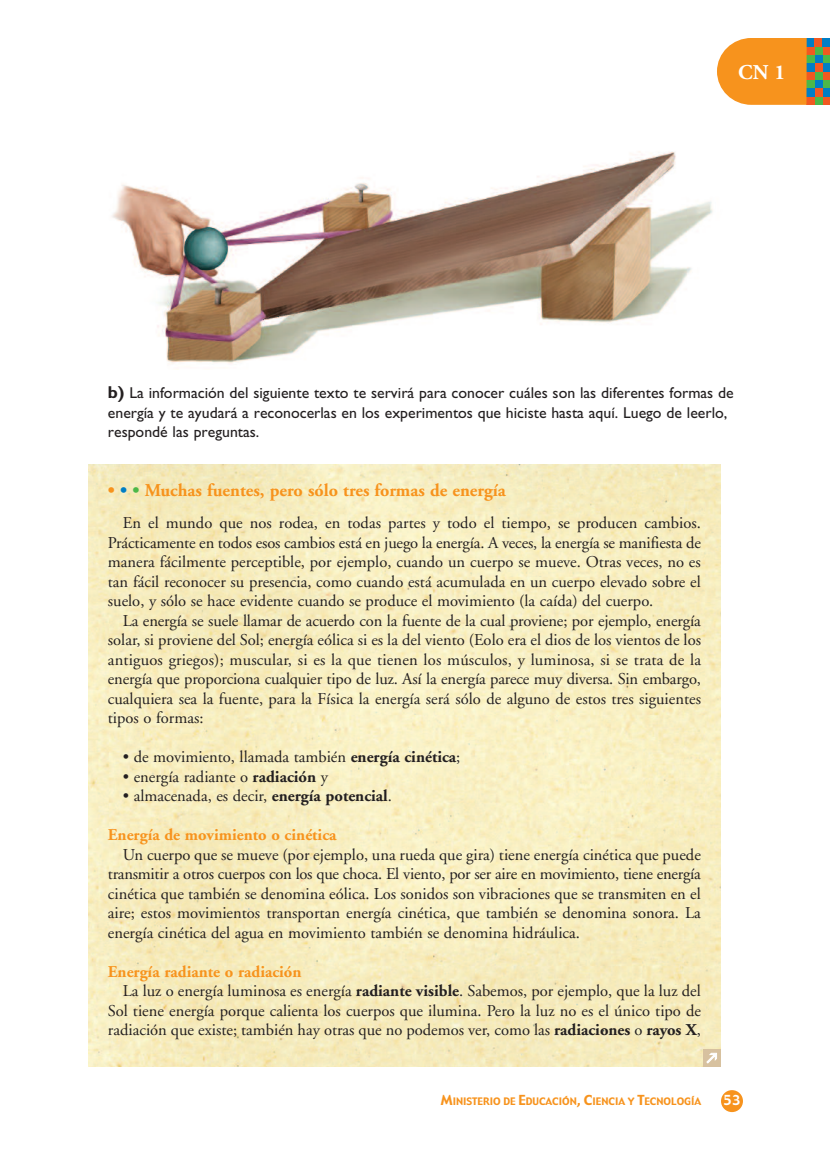
<style>
.page{position:relative;width:830px;height:1149px;background:#fff}
.page>*{position:absolute;margin:0;border:0;box-sizing:border-box;transform-origin:0 0}
.t1{font:700 21px "Adobe Garamond";color:#fff}
.t2{font:700 18px "Adobe Garamond";color:#f7931d}
.t3{font:16.5px/19.5px "Adobe Garamond";color:#231f20;text-align:justify}
.t4{font:700 16.5px "Adobe Garamond";color:#f7931d}
.t5{font:15.75px/19.5px "Santi Gill Sans";color:#231f20}
.t6{font:13.5px "Gadget";color:#fff}
.t7{font:10.2px "Gadget";color:#f7931d}
.s1{font-weight:700;font-size:17.25px}
.s2{color:#007ec5}
.s3{color:#4cb848}
.s4{font-weight:700}
.s5{font-size:13.5px}
</style>
<div class="page">
<img style="left:88px;top:465px;width:632px;height:601px">
<div style="left:720px;top:1089px;width:22px;height:22px;background:#f7931d;border-radius:50%"></div>
<img style="left:112px;top:151px;width:601px;height:213px">
<div style="left:703px;top:1049px;width:17px;height:16px;background:#d7c19f"></div>
<svg style="left:706px;top:1052px;width:10px;height:10px"></svg>
<div style="left:822px;top:96px;width:7px;height:9px;background:#f15921"></div>
<div style="left:814px;top:96px;width:8px;height:9px;background:#4cb848"></div>
<div style="left:805px;top:96px;width:9px;height:9px;background:#f15921"></div>
<div style="left:822px;top:88px;width:7px;height:8px;background:#007ec5"></div>
<div style="left:814px;top:88px;width:8px;height:8px;background:#f15921"></div>
<div style="left:805px;top:88px;width:9px;height:8px;background:#007ec5"></div>
<div style="left:822px;top:80px;width:7px;height:8px;background:#4cb848"></div>
<div style="left:814px;top:80px;width:8px;height:8px;background:#007ec5"></div>
<div style="left:805px;top:80px;width:9px;height:8px;background:#4cb848"></div>
<div style="left:822px;top:71px;width:7px;height:9px;background:#f15921"></div>
<div style="left:814px;top:71px;width:8px;height:9px;background:#4cb848"></div>
<div style="left:805px;top:71px;width:9px;height:9px;background:#f15921"></div>
<div style="left:822px;top:63px;width:7px;height:8px;background:#007ec5"></div>
<div style="left:814px;top:63px;width:8px;height:8px;background:#f15921"></div>
<div style="left:805px;top:63px;width:9px;height:8px;background:#007ec5"></div>
<div style="left:822px;top:55px;width:7px;height:8px;background:#4cb848"></div>
<div style="left:814px;top:55px;width:8px;height:8px;background:#007ec5"></div>
<div style="left:805px;top:55px;width:9px;height:8px;background:#4cb848"></div>
<div style="left:822px;top:46px;width:7px;height:9px;background:#f15921"></div>
<div style="left:814px;top:46px;width:8px;height:9px;background:#4cb848"></div>
<div style="left:805px;top:46px;width:9px;height:9px;background:#f15921"></div>
<div style="left:805px;top:38px;width:9px;height:8px;background:#007ec5"></div>
<div style="left:814px;top:38px;width:8px;height:8px;background:#f15921"></div>
<div style="left:822px;top:38px;width:7px;height:8px;background:#007ec5"></div>
<svg style="left:717px;top:38px;width:89px;height:67px;background:#f79c30"></svg>
<p class="t1" style="left:738px;top:63px;width:49px">CN 1</p>
<p class="t5" style="left:108px;top:384px;width:627px"><span class="s1">b)</span> La información del siguiente texto te servirá para conocer cuáles son las diferentes formas de energía y te ayudará a reconocerlas en los experimentos que hiciste hasta aquí. Luego de leerlo, respondé las preguntas.</p>
<p class="t2" style="left:108px;top:482px;width:399px">• <span class="s2">•</span> <span class="s3">•</span> Muchas fuentes, pero sólo tres formas de energía</p>
<p class="t3" style="left:108px;top:514px;width:594px;text-indent:15px">En el mundo que nos rodea, en todas partes y todo el tiempo, se producen cambios.<br>Prácticamente en todos esos cambios está en juego la energía. A veces, la energía se manifiesta de manera fácilmente perceptible, por ejemplo, cuando un cuerpo se mueve. Otras veces, no es tan fácil reconocer su presencia, como cuando está acumulada en un cuerpo elevado sobre el suelo, y sólo se hace evidente cuando se produce el movimiento (la caída) del cuerpo.</p>
<p class="t3" style="left:108px;top:612px;width:594px;text-indent:15px">La energía se suele llamar de acuerdo con la fuente de la cual proviene; por ejemplo, energía solar, si proviene del Sol; energía eólica si es la del viento (Eolo era el dios de los vientos de los antiguos griegos); muscular, si es la que tienen los músculos, y luminosa, si se trata de la energía que proporciona cualquier tipo de luz. Así la energía parece muy diversa. Sin embargo, cualquiera sea la fuente, para la Física la energía será sólo de alguno de estos tres siguientes tipos o formas:</p>
<p class="t3" style="left:123px;top:748px;width:339px">• de movimiento, llamada también <span class="s4">energía cinética</span>;</p>
<p class="t3" style="left:123px;top:768px;width:206px">• energía radiante o <span class="s4">radiación</span> y</p>
<p class="t3" style="left:123px;top:787px;width:270px">• almacenada, es decir, <span class="s4">energía potencial</span>.</p>
<p class="t4" style="left:108px;top:828px;width:230px">Energía de movimiento o cinética</p>
<p class="t3" style="left:108px;top:846px;width:594px;text-indent:15px">Un cuerpo que se mueve (por ejemplo, una rueda que gira) tiene energía cinética que puede transmitir a otros cuerpos con los que choca. El viento, por ser aire en movimiento, tiene energía cinética que también se denomina eólica. Los sonidos son vibraciones que se transmiten en el aire; estos movimientos transportan energía cinética, que también se denomina sonora. La energía cinética del agua en movimiento también se denomina hidráulica.</p>
<p class="t4" style="left:108px;top:964px;width:195px">Energía radiante o radiación</p>
<p class="t3" style="left:123px;top:982px;width:579px">La luz o energía luminosa es energía <span class="s4">radiante visible</span>. Sabemos, por ejemplo, que la luz del</p>
<p class="t3" style="left:108px;top:1002px;width:594px">Sol tiene energía porque calienta los cuerpos que ilumina. Pero la luz no es el único tipo de</p>
<p class="t3" style="left:108px;top:1021px;width:594px">radiación que existe; también hay otras que no podemos ver, como las <span class="s4">radiaciones</span> o <span class="s4">rayos X</span>,</p>
<p class="t7" style="left:440px;top:1095px;width:262px"><span class="s5">M</span>INISTERIO DE <span class="s5">E</span>DUCACIÓN<span class="s5">, C</span>IENCIA Y <span class="s5">T</span>ECNOLOGÍA</p>
<p class="t6" style="left:723px;top:1092px;width:18px">53</p>
</div>
